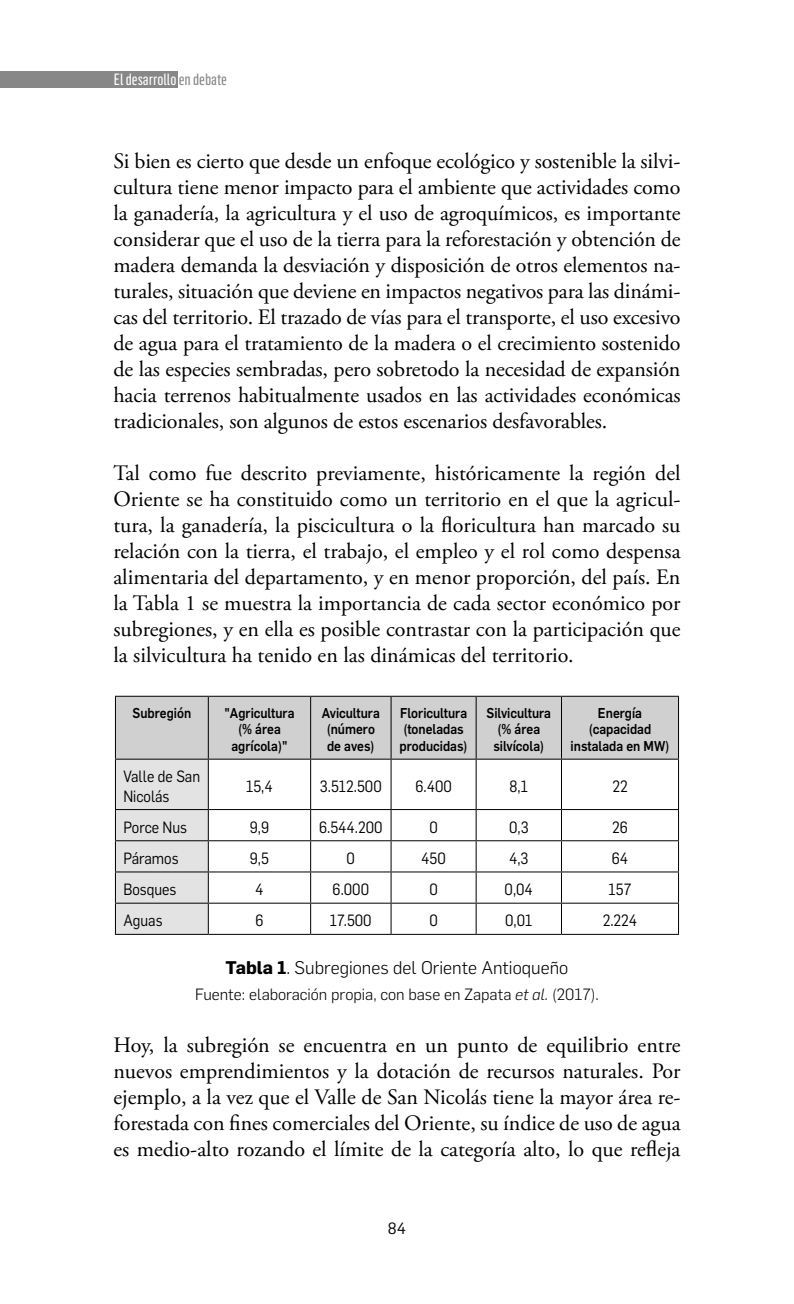
<style>
.page{position:relative;width:794px;height:1304px;background:#fff}
.page>*{position:absolute;margin:0;border:0;box-sizing:border-box;transform-origin:0 0}
.t1{font:22px/26px "Adobe Garamond Pro";color:#000;text-align:justify}
.t2{font:300 18px "Flama";color:#000}
.t3{font:16px/19.2px "Flama";color:#000;scale:.9 1}
.t4{font:300 16px "Flama";color:#000}
.t5{font:16px "Flama Condensed Basic";color:#fff}
.t6{font:16px "Flama";color:#000}
.t7{font:500 14px/16.8px "Flama";color:#000;text-align:center;scale:.9 1}
.s1{color:#878787}
.s2{font-weight:700}
.s3{font-style:italic}
</style>
<div class="page">
<div style="left:0;top:71px;width:178px;height:16px;background:#878787"></div>
<svg style="left:116px;top:697px;width:562px;height:237px"></svg>
<hr style="left:310px;top:697px;width:1px;height:62px;background:#000">
<hr style="left:390px;top:697px;width:1px;height:62px;background:#000">
<hr style="left:475px;top:697px;width:1px;height:62px;background:#000">
<hr style="left:561px;top:697px;width:1px;height:62px;background:#000">
<hr style="left:310px;top:760px;width:1px;height:49px;background:#000">
<hr style="left:390px;top:760px;width:1px;height:49px;background:#000">
<hr style="left:475px;top:760px;width:1px;height:49px;background:#000">
<hr style="left:561px;top:760px;width:1px;height:49px;background:#000">
<hr style="left:115px;top:809px;width:93px;height:1px;background:#000">
<hr style="left:208px;top:809px;width:103px;height:1px;background:#000">
<hr style="left:311px;top:809px;width:80px;height:1px;background:#000">
<hr style="left:310px;top:810px;width:1px;height:30px;background:#000">
<hr style="left:391px;top:809px;width:85px;height:1px;background:#000">
<hr style="left:390px;top:810px;width:1px;height:30px;background:#000">
<hr style="left:476px;top:809px;width:85px;height:1px;background:#000">
<hr style="left:475px;top:810px;width:1px;height:30px;background:#000">
<hr style="left:561px;top:809px;width:118px;height:1px;background:#000">
<hr style="left:561px;top:810px;width:1px;height:30px;background:#000">
<hr style="left:115px;top:840px;width:93px;height:1px;background:#000">
<hr style="left:208px;top:840px;width:103px;height:1px;background:#000">
<hr style="left:311px;top:840px;width:80px;height:1px;background:#000">
<hr style="left:310px;top:841px;width:1px;height:30px;background:#000">
<hr style="left:391px;top:840px;width:85px;height:1px;background:#000">
<hr style="left:390px;top:841px;width:1px;height:30px;background:#000">
<hr style="left:476px;top:840px;width:85px;height:1px;background:#000">
<hr style="left:475px;top:841px;width:1px;height:30px;background:#000">
<hr style="left:561px;top:840px;width:118px;height:1px;background:#000">
<hr style="left:561px;top:841px;width:1px;height:30px;background:#000">
<hr style="left:115px;top:871px;width:93px;height:1px;background:#000">
<hr style="left:208px;top:871px;width:103px;height:1px;background:#000">
<hr style="left:311px;top:871px;width:80px;height:1px;background:#000">
<hr style="left:310px;top:872px;width:1px;height:31px;background:#000">
<hr style="left:391px;top:871px;width:85px;height:1px;background:#000">
<hr style="left:390px;top:872px;width:1px;height:31px;background:#000">
<hr style="left:476px;top:871px;width:85px;height:1px;background:#000">
<hr style="left:475px;top:872px;width:1px;height:31px;background:#000">
<hr style="left:561px;top:871px;width:118px;height:1px;background:#000">
<hr style="left:561px;top:872px;width:1px;height:31px;background:#000">
<hr style="left:115px;top:903px;width:93px;height:1px;background:#000">
<hr style="left:208px;top:903px;width:103px;height:1px;background:#000">
<hr style="left:311px;top:903px;width:80px;height:1px;background:#000">
<hr style="left:310px;top:904px;width:1px;height:30px;background:#000">
<hr style="left:391px;top:903px;width:85px;height:1px;background:#000">
<hr style="left:390px;top:904px;width:1px;height:30px;background:#000">
<hr style="left:476px;top:903px;width:85px;height:1px;background:#000">
<hr style="left:475px;top:904px;width:1px;height:30px;background:#000">
<hr style="left:561px;top:903px;width:118px;height:1px;background:#000">
<hr style="left:561px;top:904px;width:1px;height:30px;background:#000">
<hr style="left:678px;top:760px;width:1px;height:49px;background:#000">
<hr style="left:678px;top:810px;width:1px;height:30px;background:#000">
<hr style="left:678px;top:841px;width:1px;height:30px;background:#000">
<hr style="left:678px;top:872px;width:1px;height:31px;background:#000">
<hr style="left:678px;top:904px;width:1px;height:30px;background:#000">
<hr style="left:208px;top:934px;width:103px;height:1px;background:#000">
<hr style="left:311px;top:934px;width:80px;height:1px;background:#000">
<hr style="left:391px;top:934px;width:85px;height:1px;background:#000">
<hr style="left:476px;top:934px;width:85px;height:1px;background:#000">
<hr style="left:561px;top:934px;width:118px;height:1px;background:#000">
<hr style="left:208px;top:697px;width:1px;height:62px;background:#000">
<hr style="left:115px;top:760px;width:1px;height:49px;background:#000">
<hr style="left:208px;top:760px;width:1px;height:49px;background:#000">
<hr style="left:115px;top:810px;width:1px;height:30px;background:#000">
<hr style="left:208px;top:810px;width:1px;height:30px;background:#000">
<hr style="left:115px;top:841px;width:1px;height:30px;background:#000">
<hr style="left:208px;top:841px;width:1px;height:30px;background:#000">
<hr style="left:115px;top:872px;width:1px;height:31px;background:#000">
<hr style="left:208px;top:872px;width:1px;height:31px;background:#000">
<hr style="left:115px;top:904px;width:1px;height:30px;background:#000">
<hr style="left:208px;top:904px;width:1px;height:30px;background:#000">
<hr style="left:115px;top:934px;width:93px;height:1px;background:#000">
<hr style="left:115px;top:696px;width:93px;height:1px;background:#000">
<hr style="left:115px;top:697px;width:1px;height:62px;background:#000">
<hr style="left:208px;top:696px;width:103px;height:1px;background:#000">
<hr style="left:311px;top:696px;width:80px;height:1px;background:#000">
<hr style="left:391px;top:696px;width:85px;height:1px;background:#000">
<hr style="left:476px;top:696px;width:85px;height:1px;background:#000">
<hr style="left:561px;top:696px;width:118px;height:1px;background:#000">
<hr style="left:678px;top:697px;width:1px;height:62px;background:#000">
<hr style="left:115px;top:759px;width:93px;height:1px;background:#000">
<hr style="left:208px;top:759px;width:103px;height:1px;background:#000">
<hr style="left:311px;top:759px;width:80px;height:1px;background:#000">
<hr style="left:391px;top:759px;width:85px;height:1px;background:#000">
<hr style="left:476px;top:759px;width:85px;height:1px;background:#000">
<hr style="left:561px;top:759px;width:118px;height:1px;background:#000">
<p class="t5" style="left:114px;top:69px;width:114px">El desarrollo <span class="s1">en debate</span></p>
<p class="t1" style="left:113px;top:149px;width:569px">Si bien es cierto que desde un enfoque ecológico y sostenible la silvi&shy;cultura tiene menor impacto para el ambiente que actividades como la ganadería, la agricultura y el uso de agroquímicos, es importante considerar que el uso de la tierra para la reforestación y obtención de madera demanda la desviación y disposición de otros elementos na&shy;turales, situación que deviene en impactos negativos para las dinámi&shy;cas del territorio. El trazado de vías para el transporte, el uso excesivo de agua para el tratamiento de la madera o el crecimiento sostenido de las especies sembradas, pero sobretodo la necesidad de expansión hacia terrenos habitualmente usados en las actividades económicas tradicionales, son algunos de estos escenarios desfavorables.</p>
<p class="t1" style="left:113px;top:461px;width:568px">Tal como fue descrito previamente, históricamente la región del Oriente se ha constituido como un territorio en el que la agricul&shy;tura, la ganadería, la piscicultura o la floricultura han marcado su relación con la tierra, el trabajo, el empleo y el rol como despensa alimentaria del departamento, y en menor proporción, del país. En la Tabla 1 se muestra la importancia de cada sector económico por subregiones, y en ella es posible contrastar con la participación que la silvicultura ha tenido en las dinámicas del territorio.</p>
<p class="t7" style="left:133px;top:703px;width:67px">Subregión</p>
<p class="t7" style="left:224px;top:703px;width:79px">"Agricultura (% área agrícola)"</p>
<p class="t7" style="left:322px;top:703px;width:66px">Avicultura (número de aves)</p>
<p class="t7" style="left:399px;top:703px;width:77px;text-align:left">Floricultura (toneladas producidas)</p>
<p class="t7" style="left:486px;top:703px;width:73px">Silvicultura (% área silvícola)</p>
<p class="t7" style="left:570px;top:703px;width:111px">Energía (capacidad instalada en MW)</p>
<p class="t3" style="left:123px;top:766px;width:87px">Valle de San<br>Nicolás</p>
<p class="t3" style="left:246px;top:776px;width:31px">15,4</p>
<p class="t3" style="left:320px;top:776px;width:70px">3.512.500</p>
<p class="t3" style="left:415px;top:776px;width:42px">6.400</p>
<p class="t3" style="left:509px;top:776px;width:22px">8,1</p>
<p class="t3" style="left:612px;top:776px;width:19px">22</p>
<p class="t3" style="left:123px;top:816px;width:72px">Porce Nus</p>
<p class="t3" style="left:250px;top:816px;width:23px">9,9</p>
<p class="t3" style="left:319px;top:816px;width:72px">6.544.200</p>
<p class="t3" style="left:429px;top:816px;width:11px">0</p>
<p class="t3" style="left:509px;top:816px;width:23px">0,3</p>
<p class="t3" style="left:612px;top:816px;width:19px">26</p>
<p class="t3" style="left:123px;top:848px;width:63px">Páramos</p>
<p class="t3" style="left:250px;top:848px;width:23px">9,5</p>
<p class="t3" style="left:347px;top:848px;width:11px">0</p>
<p class="t3" style="left:421px;top:848px;width:29px">450</p>
<p class="t3" style="left:509px;top:848px;width:23px">4,3</p>
<p class="t3" style="left:612px;top:848px;width:20px">64</p>
<p class="t3" style="left:123px;top:879px;width:61px">Bosques</p>
<p class="t3" style="left:255px;top:879px;width:11px">4</p>
<p class="t3" style="left:332px;top:879px;width:42px">6.000</p>
<p class="t3" style="left:429px;top:879px;width:11px">0</p>
<p class="t3" style="left:504px;top:879px;width:33px">0,04</p>
<p class="t3" style="left:608px;top:879px;width:27px">157</p>
<p class="t3" style="left:123px;top:910px;width:45px">Aguas</p>
<p class="t3" style="left:255px;top:910px;width:10px">6</p>
<p class="t3" style="left:330px;top:910px;width:48px">17.500</p>
<p class="t3" style="left:429px;top:910px;width:11px">0</p>
<p class="t3" style="left:505px;top:910px;width:32px">0,01</p>
<p class="t3" style="left:602px;top:910px;width:40px">2.224</p>
<p class="t2" style="left:226px;top:955px;width:344px"><span class="s2">Tabla 1</span>. Subregiones del Oriente Antioqueño</p>
<p class="t4" style="left:195px;top:983px;width:405px">Fuente: elaboración propia, con base en Zapata <span class="s3">et al.</span> (2017).</p>
<p class="t1" style="left:113px;top:1033px;width:569px">Hoy, la subregión se encuentra en un punto de equilibrio entre nuevos emprendimientos y la dotación de recursos naturales. Por ejemplo, a la vez que el Valle de San Nicolás tiene la mayor área re&shy;forestada con fines comerciales del Oriente, su índice de uso de agua es medio-alto rozando el límite de la categoría alto, lo que refleja</p>
<p class="t6" style="left:388px;top:1217px;width:20px">84</p>
</div>
